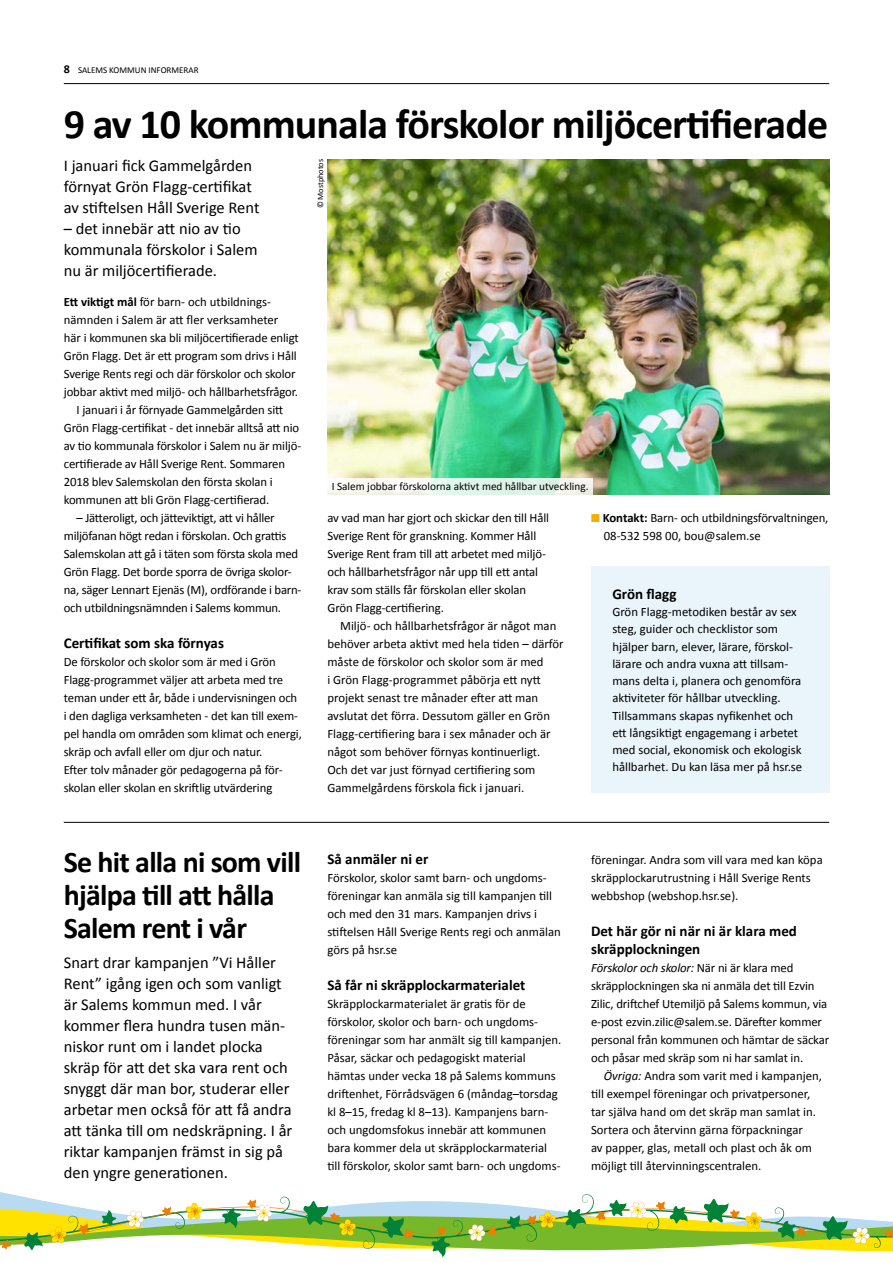
<style>
.page{position:relative;width:893px;height:1263px;background:#fff}
.page>*{position:absolute;margin:0;border:0;box-sizing:border-box;transform-origin:0 0}
.t1{font:700 42px "Calibri";letter-spacing:-.02em;color:#000}
.t2{font:700 30px/33px "Calibri";letter-spacing:-.025em;color:#000}
.t3{font:16.5px/21px "Calibri";color:#000}
.t4{font:700 15px/18px "Calibri";color:#000}
.t5{font:12.75px/18px "Calibri";letter-spacing:-.01em;color:#000}
.t6{font:11.25px "Calibri";color:#000}
.t7{font:9px "Calibri";color:#000}
.t8{font:8.25px "Calibri";color:#000}
.s1{font-weight:700;font-size:12px}
.s2{font-weight:700}
.s3{color:#f2af00}
.s4{font-style:italic}
</style>
<div class="page">
<hr style="left:64px;top:83px;width:765px;height:1px;background:#000">
<svg style="left:0;top:1198px;width:893px;height:59px"></svg>
<img style="left:327px;top:159px;width:502px;height:336px">
<svg style="left:327px;top:478px;width:266px;height:17px"></svg>
<hr style="left:64px;top:822px;width:765px;height:1px;background:#000">
<div style="left:591px;top:566px;width:238px;height:227px;background:#eaf4fb"></div>
<p class="t7" style="left:64px;top:64px;width:136px"><span class="s1">8</span> SALEMS KOMMUN INFORMERAR</p>
<h1 class="t1" style="left:64px;top:98px;width:766px">9 av 10 kommunala förskolor miljöcertifierade</h1>
<p class="t3" style="left:64px;top:155px;width:197px">I januari fick Gammelgården förnyat Grön Flagg-certifikat av stiftelsen Håll Sverige Rent</p>
<p class="t3" style="left:64px;top:218px;width:195px">– det innebär att nio av tio kommunala förskolor i Salem nu är miljöcertifierade.</p>
<p class="t5" style="left:64px;top:292px;width:208px"><span class="s2">Ett viktigt mål</span> för barn- och utbildnings-</p>
<p class="t5" style="left:64px;top:310px;width:216px">nämnden i Salem är att fler verksamheter</p>
<p class="t5" style="left:64px;top:328px;width:236px">här i kommunen ska bli miljöcertifierade enligt</p>
<p class="t5" style="left:64px;top:346px;width:235px">Grön Flagg. Det är ett program som drivs i Håll</p>
<p class="t5" style="left:64px;top:364px;width:233px">Sverige Rents regi och där förskolor och skolor</p>
<p class="t5" style="left:64px;top:382px;width:236px">jobbar aktivt med miljö- och hållbarhetsfrågor.</p>
<p class="t5" style="left:77px;top:400px;width:208px">I januari i år förnyade Gammelgården sitt</p>
<p class="t5" style="left:64px;top:418px;width:237px">Grön Flagg-certifikat - det innebär alltså att nio</p>
<p class="t5" style="left:64px;top:436px;width:238px">av tio kommunala förskolor i Salem nu är miljö-</p>
<p class="t5" style="left:64px;top:454px;width:223px">certifierade av Håll Sverige Rent. Sommaren</p>
<p class="t5" style="left:64px;top:472px;width:210px">2018 blev Salemskolan den första skolan i</p>
<p class="t5" style="left:64px;top:490px;width:207px">kommunen att bli Grön Flagg-certifierad.</p>
<p class="t5" style="left:64px;top:508px;width:239px;text-indent:13px">– Jätteroligt, och jätteviktigt, att vi håller miljöfanan högt redan i förskolan. Och grattis Salemskolan att gå i täten som första skola med Grön Flagg. Det borde sporra de övriga skolor&shy;na, säger Lennart Ejenäs (M), ordförande i barn&shy;och utbildningsnämnden i Salems kommun.</p>
<p class="t4" style="left:64px;top:633px;width:162px">Certifikat som ska förnyas</p>
<p class="t5" style="left:64px;top:652px;width:240px">De förskolor och skolor som är med i Grön Flagg-programmet väljer att arbeta med tre teman under ett år, både i undervisningen och i den dagliga verksamheten - det kan till exem&shy;pel handla om områden som klimat och energi, skräp och avfall eller om djur och natur.<br>Efter tolv månader gör pedagogerna på för&shy;skolan eller skolan en skriftlig utvärdering</p>
<p class="t8" style="left:315px;top:208px;width:51px;rotate:-90deg">© Mostphotos</p>
<p class="t6" style="left:332px;top:480px;width:258px">I Salem jobbar förskolorna aktivt med hållbar utveckling.</p>
<p class="t5" style="left:327px;top:508px;width:223px">av vad man har gjort och skickar den till Håll Sverige Rent för granskning. Kommer Håll Sverige Rent fram till att arbetet med miljö&shy;och hållbarhetsfrågor når upp till ett antal krav som ställs får förskolan eller skolan Grön Flagg-certifiering.</p>
<p class="t5" style="left:327px;top:616px;width:238px;text-indent:13px">Miljö- och hållbarhetsfrågor är något man behöver arbeta aktivt med hela tiden – därför måste de förskolor och skolor som är med<br>i Grön Flagg-programmet påbörja ett nytt projekt senast tre månader efter att man avslutat det förra. Dessutom gäller en Grön Flagg-certifiering bara i sex månader och är något som behöver förnyas kontinuerligt.<br>Och det var just förnyad certifiering som Gammelgårdens förskola fick i januari.</p>
<p class="t5" style="left:604px;top:508px;width:226px;text-indent:-13px"><span class="s3">■</span> <span class="s2">Kontakt:</span> Barn- och utbildningsförvaltningen,<br>08-532 598 00, bou@salem.se</p>
<p class="t4" style="left:612px;top:584px;width:66px">Grön flagg</p>
<p class="t5" style="left:612px;top:603px;width:191px;line-height:17.2px">Grön Flagg-metodiken består av sex steg, guider och checklistor som hjälper barn, elever, lärare, förskol&shy;lärare och andra vuxna att tillsam&shy;mans delta i, planera och genomföra aktiviteter för hållbar utveckling.<br>Tillsammans skapas nyfikenhet och ett långsiktigt engagemang i arbetet med social, ekonomisk och ekologisk hållbarhet. Du kan läsa mer på hsr.se</p>
<h2 class="t2" style="left:64px;top:844px;width:239px">Se hit alla ni som vill hjälpa till att hålla<br>Salem rent i vår</h2>
<p class="t3" style="left:64px;top:951px;width:230px">Snart drar kampanjen ”Vi Håller<br>Rent” igång igen och som vanligt är Salems kommun med. I vår kommer flera hundra tusen män&shy;niskor runt om i landet plocka skräp för att det ska vara rent och snyggt där man bor, studerar eller arbetar men också för att få andra att tänka till om nedskräpning. I år riktar kampanjen främst in sig på den yngre generationen.</p>
<p class="t4" style="left:327px;top:849px;width:102px">Så anmäler ni er</p>
<p class="t5" style="left:327px;top:868px;width:235px">Förskolor, skolor samt barn- och ungdoms&shy;föreningar kan anmäla sig till kampanjen till och med den 31 mars. Kampanjen drivs i stiftelsen Håll Sverige Rents regi och anmälan görs på hsr.se</p>
<p class="t4" style="left:327px;top:975px;width:199px">Så får ni skräpplockarmaterialet</p>
<p class="t5" style="left:327px;top:994px;width:235px">Skräpplockarmaterialet är gratis för de förskolor, skolor och barn- och ungdoms&shy;föreningar som har anmält sig till kampanjen.<br>Påsar, säckar och pedagogiskt material hämtas under vecka 18 på Salems kommuns driftenhet, Förrådsvägen 6 (måndag–torsdag kl 8–15, fredag kl 8–13). Kampanjens barn&shy;och ungdomsfokus innebär att kommunen bara kommer dela ut skräpplockarmaterial till förskolor, skolor samt barn- och ungdoms-</p>
<p class="t5" style="left:591px;top:850px;width:233px">föreningar. Andra som vill vara med kan köpa skräpplockarutrustning i Håll Sverige Rents webbshop (webshop.hsr.se).</p>
<p class="t4" style="left:591px;top:921px;width:207px">Det här gör ni när ni är klara med skräpplockningen</p>
<p class="t5" style="left:591px;top:958px;width:240px"><span class="s4">Förskolor och skolor:</span> När ni är klara med skräpplockningen ska ni anmäla det till Ezvin Zilic, driftchef Utemiljö på Salems kommun, via e-post ezvin.zilic@salem.se. Därefter kommer personal från kommunen och hämtar de säckar och påsar med skräp som ni har samlat in.</p>
<p class="t5" style="left:591px;top:1066px;width:232px;text-indent:13px"><span class="s4">Övriga:</span> Andra som varit med i kampanjen, till exempel föreningar och privatpersoner, tar själva hand om det skräp man samlat in.<br>Sortera och återvinn gärna förpackningar<br>av papper, glas, metall och plast och åk om möjligt till återvinningscentralen.</p>
</div>
